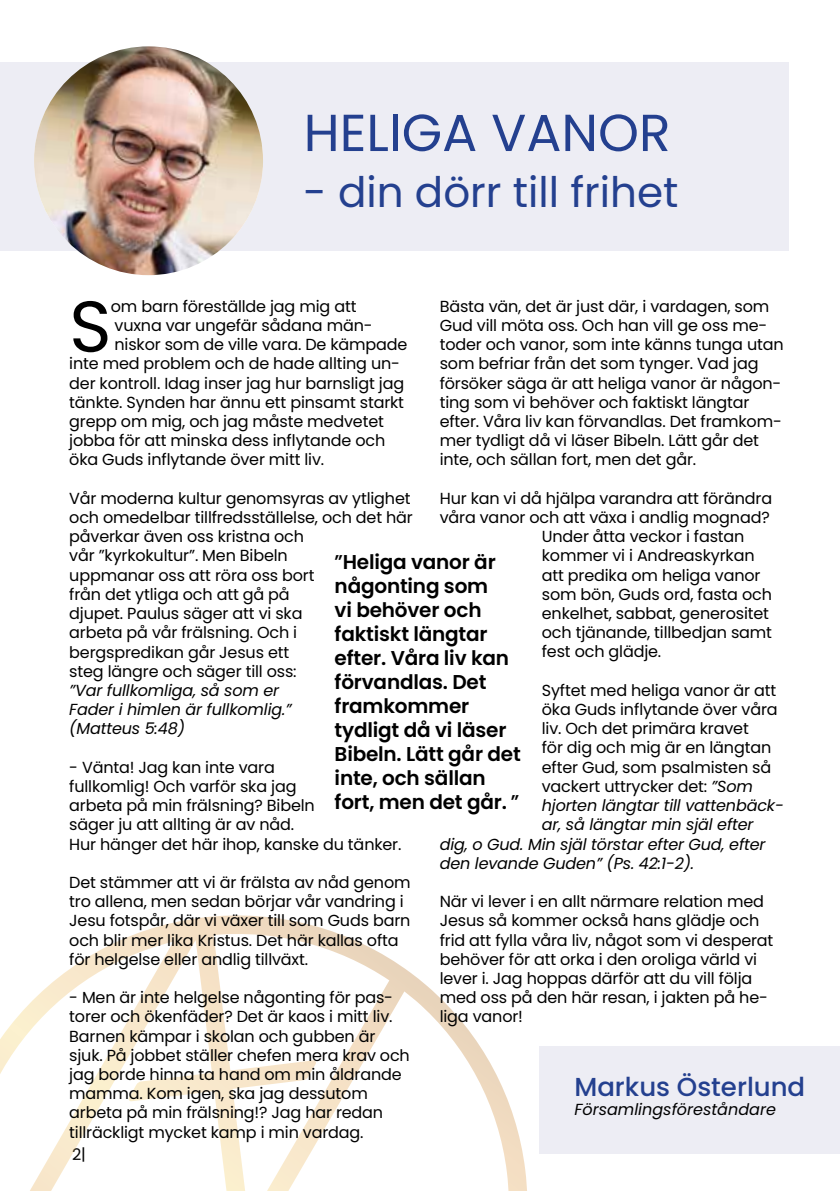
<style>
.page{position:relative;width:840px;height:1191px;background:#fff}
.page>*{position:absolute;margin:0;border:0;box-sizing:border-box;transform-origin:0 0}
.t1{font:72px "Poppins";color:#000}
.t2{font:52px "Poppins";color:#24408f}
.t3{font:42px "Poppins";color:#24408f}
.t4{font:500 26px "Poppins";color:#24408f}
.t5{font:600 20px/24px "Poppins";letter-spacing:-.01em;color:#000}
.t6{font:16px/19.2px "Poppins";letter-spacing:-.01em;color:#000}
.t7{font:italic 16px/19.2px "Poppins";letter-spacing:-.01em;color:#000}
.s1{font-style:italic}
.s2{font-weight:500}
</style>
<div class="page">
<svg style="left:0;top:915px;width:544px;height:276px"></svg>
<div style="left:0;top:62px;width:788px;height:189px;background:#ededf4"></div>
<img style="left:34px;top:46px;width:229px;height:229px;border-radius:114px">
<div style="left:539px;top:1046px;width:300px;height:107px;background:#ededf4"></div>
<h2 class="t2" style="left:303px;top:103px;width:368px">HELIGA VANOR</h2>
<h3 class="t3" style="left:303px;top:168px;width:376px">- din dörr till frihet</h3>
<p class="t6" style="left:439px;top:296px;width:345px">Bästa vän, det är just där, i vardagen, som Gud vill möta oss. Och han vill ge oss me&shy;toder och vanor, som inte känns tunga utan som befriar från det som tynger. Vad jag försöker säga är att heliga vanor är någon&shy;ting som vi behöver och faktiskt längtar efter. Våra liv kan förvandlas. Det framkom&shy;mer tydligt då vi läser Bibeln. Lätt går det inte, och sällan fort, men det går.</p>
<p class="t6" style="left:439px;top:488px;width:334px">Hur kan vi då hjälpa varandra att förändra</p>
<p class="t6" style="left:439px;top:508px;width:331px">våra vanor och att växa i andlig mognad?</p>
<p class="t6" style="left:541px;top:527px;width:204px">Under åtta veckor i fastan</p>
<p class="t6" style="left:541px;top:546px;width:214px">kommer vi i Andreaskyrkan</p>
<p class="t6" style="left:541px;top:565px;width:220px">att predika om heliga vanor</p>
<p class="t6" style="left:541px;top:584px;width:231px">som bön, Guds ord, fasta och</p>
<p class="t6" style="left:541px;top:604px;width:229px">enkelhet, sabbat, generositet</p>
<p class="t6" style="left:541px;top:623px;width:232px">och tjänande, tillbedjan samt</p>
<p class="t6" style="left:541px;top:642px;width:121px">fest och glädje.</p>
<p class="t6" style="left:541px;top:680px;width:236px">Syftet med heliga vanor är att</p>
<p class="t6" style="left:541px;top:700px;width:237px">öka Guds inflytande över våra</p>
<p class="t6" style="left:541px;top:719px;width:208px">liv. Och det primära kravet</p>
<p class="t6" style="left:541px;top:738px;width:231px">för dig och mig är en längtan</p>
<p class="t6" style="left:541px;top:757px;width:231px">efter Gud, som psalmisten så</p>
<p class="t6" style="left:541px;top:776px;width:212px">vackert uttrycker det: <span class="s1">”Som</span></p>
<p class="t7" style="left:541px;top:796px;width:243px">hjorten längtar till vattenbäck-</p>
<p class="t7" style="left:541px;top:815px;width:213px">ar, så längtar min själ efter</p>
<p class="t7" style="left:439px;top:834px;width:327px">dig, o Gud. Min själ törstar efter Gud, efter</p>
<p class="t7" style="left:439px;top:853px;width:256px">den levande Guden” (Ps. 42:1-2).</p>
<p class="t6" style="left:439px;top:892px;width:335px">När vi lever i en allt närmare relation med Jesus så kommer också hans glädje och frid att fylla våra liv, något som vi desperat behöver för att orka i den oroliga värld vi lever i. Jag hoppas därför att du vill följa med oss på den här resan, i jakten på he&shy;liga vanor!</p>
<h1 class="t1" style="left:69px;top:285px;width:44px">S</h1>
<p class="t6" style="left:111px;top:297px;width:247px">om barn föreställde jag mig att</p>
<p class="t6" style="left:114px;top:316px;width:259px">vuxna var ungefär sådana män-</p>
<p class="t6" style="left:114px;top:335px;width:294px">niskor som de ville vara. De kämpade</p>
<p class="t6" style="left:69px;top:354px;width:332px">inte med problem och de hade allting un-</p>
<p class="t6" style="left:69px;top:373px;width:336px">der kontroll. Idag inser jag hur barnsligt jag</p>
<p class="t6" style="left:69px;top:393px;width:336px">tänkte. Synden har ännu ett pinsamt starkt</p>
<p class="t6" style="left:69px;top:412px;width:316px">grepp om mig, och jag måste medvetet</p>
<p class="t6" style="left:69px;top:431px;width:317px">jobba för att minska dess inflytande och</p>
<p class="t6" style="left:69px;top:450px;width:256px">öka Guds inflytande över mitt liv.</p>
<p class="t6" style="left:69px;top:489px;width:345px">Vår moderna kultur genomsyras av ytlighet och omedelbar tillfredsställelse, och det här påverkar även oss kristna och<br>vår ”kyrkokultur”. Men Bibeln<br>uppmanar oss att röra oss bort<br>från det ytliga och att gå på<br>djupet. Paulus säger att vi ska<br>arbeta på vår frälsning. Och i bergspredikan går Jesus ett<br>steg längre och säger till oss:</p>
<p class="t7" style="left:69px;top:681px;width:223px">”Var fullkomliga, så som er<br>Fader i himlen är fullkomlig.” (Matteus 5:48)</p>
<p class="t6" style="left:69px;top:757px;width:333px">- Vänta! Jag kan inte vara<br>fullkomlig! Och varför ska jag<br>arbeta på min frälsning? Bibeln<br>säger ju att allting är av nåd.<br>Hur hänger det här ihop, kanske du tänker.</p>
<p class="t6" style="left:69px;top:873px;width:343px">Det stämmer att vi är frälsta av nåd genom tro allena, men sedan börjar vår vandring i Jesu fotspår, där vi växer till som Guds barn och blir mer lika Kristus. Det här kallas ofta för helgelse eller andlig tillväxt.</p>
<p class="t6" style="left:69px;top:988px;width:342px">- Men är inte helgelse någonting för pas&shy;torer och ökenfäder? Det är kaos i mitt liv.<br>Barnen kämpar i skolan och gubben är sjuk. På jobbet ställer chefen mera krav och jag borde hinna ta hand om min åldrande mamma. Kom igen, ska jag dessutom arbeta på min frälsning!? Jag har redan tillräckligt mycket kamp i min vardag.</p>
<p class="t5" style="left:334px;top:550px;width:187px"><span class="s2">”</span>Heliga vanor är någonting som<br>vi behöver och faktiskt längtar efter. Våra liv kan förvandlas. Det framkommer tydligt då vi läser<br>Bibeln. Lätt går det inte, och sällan fort, men det går. <span class="s2">”</span></p>
<h3 class="t4" style="left:574px;top:1071px;width:232px">Markus Österlund</h3>
<p class="t7" style="left:574px;top:1099px;width:203px">Församlingsföreståndare</p>
<p class="t6" style="left:72px;top:1144px;width:15px">2|</p>
</div>
